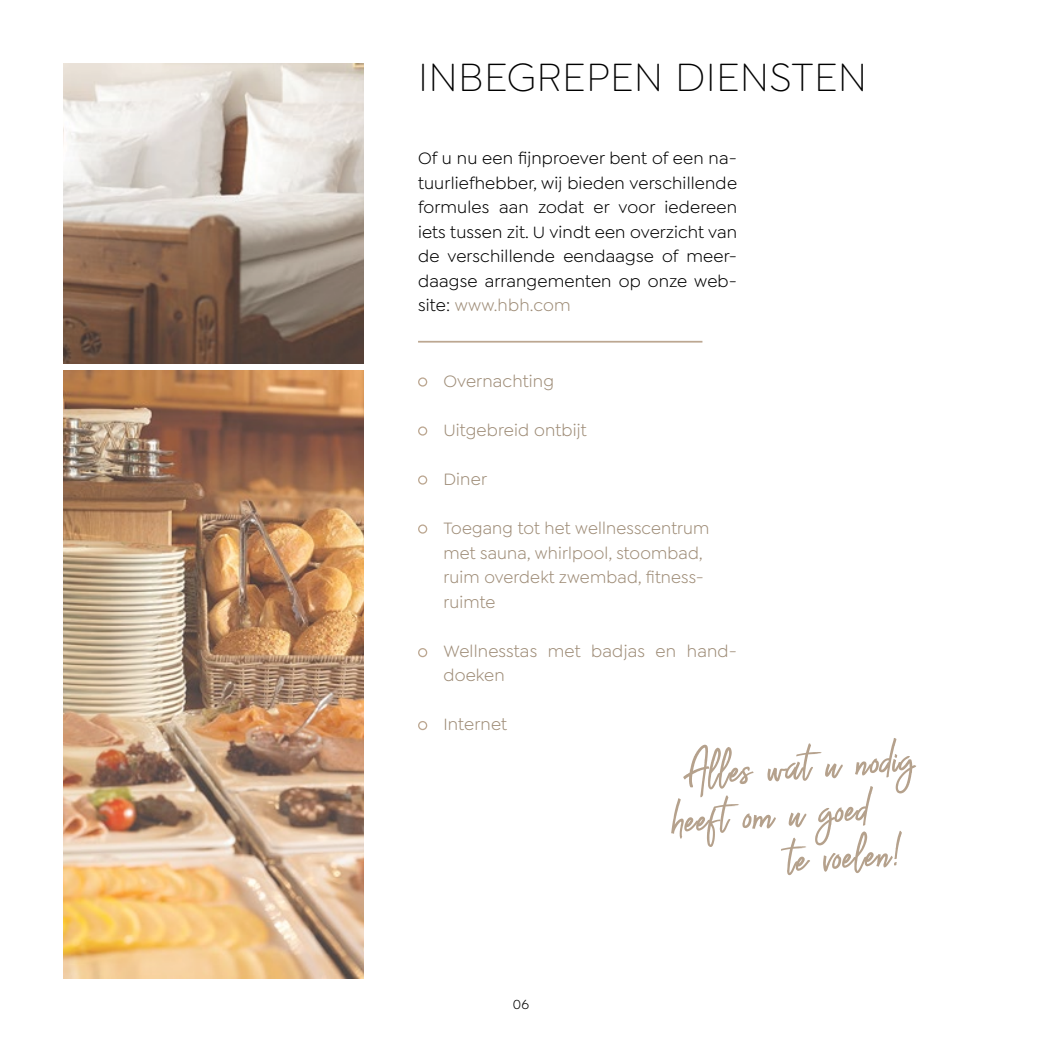
<style>
.page{position:relative;width:1042px;height:1042px;background:#fff}
.page>*{position:absolute;margin:0;border:0;box-sizing:border-box;transform-origin:0 0}
.t1{font:64.75px "Aveline Script";color:#b5a18c}
.t2{font:300 42px "Goldplay";letter-spacing:.01em;color:#000}
.t3{font:17.5px/24.5px "Goldplay";letter-spacing:.01em;color:#000;text-align:justify}
.t4{font:17.5px/24.5px "Goldplay";letter-spacing:.01em;color:#9f8d78}
.t5{font:14px "Goldplay";color:#000}
.s1{color:#9f8d78}
</style>
<div class="page">
<img style="left:63px;top:63px;width:301px;height:301px">
<hr style="left:418px;top:341px;width:284px;height:2px;background:#bca791">
<img style="left:63px;top:370px;width:301px;height:609px">
<div style="left:418px;top:377px;width:9px;height:10px;border:1px solid #bca791;border-radius:50%"></div>
<div style="left:418px;top:426px;width:9px;height:10px;border:1px solid #bca791;border-radius:50%"></div>
<div style="left:418px;top:475px;width:9px;height:10px;border:1px solid #bca791;border-radius:50%"></div>
<div style="left:418px;top:524px;width:9px;height:10px;border:1px solid #bca791;border-radius:50%"></div>
<div style="left:418px;top:648px;width:9px;height:9px;border:1px solid #bca791;border-radius:50%"></div>
<div style="left:418px;top:721px;width:9px;height:9px;border:1px solid #bca791;border-radius:50%"></div>
<h2 class="t2" style="left:418px;top:54px;width:450px">INBEGREPEN DIENSTEN</h2>
<p class="t3" style="left:418px;top:146px;width:320px">Of u nu een fijnproever bent of een na&shy;tuurliefhebber, wij bieden verschillende formules aan zodat er voor iedereen iets tussen zit. U vindt een overzicht van de verschillende eendaagse of meer&shy;daagse arrangementen op onze web&shy;site: <span class="s1">www.hbh.com</span></p>
<p class="t4" style="left:443px;top:369px;width:112px">Overnachting</p>
<p class="t4" style="left:443px;top:418px;width:145px">Uitgebreid ontbijt</p>
<p class="t4" style="left:443px;top:467px;width:45px">Diner</p>
<p class="t4" style="left:443px;top:516px;width:268px">Toegang tot het wellnesscentrum met sauna, whirlpool, stoombad, ruim overdekt zwembad, fitness&shy;ruimte</p>
<p class="t4" style="left:443px;top:639px;width:295px">Wellnesstas met badjas en hand&shy;doeken</p>
<p class="t4" style="left:443px;top:712px;width:65px">Internet</p>
<p class="t5" style="left:513px;top:996px;width:18px">06</p>
<h1 class="t1" style="left:680px;top:737px;width:232px;rotate:-4deg">Alles wat u nodig</h1>
<h1 class="t1" style="left:667px;top:784px;width:199px;rotate:-4deg">heeft om u goed</h1>
<h1 class="t1" style="left:782px;top:823px;width:117px;rotate:-4deg">te voelen!</h1>
</div>
